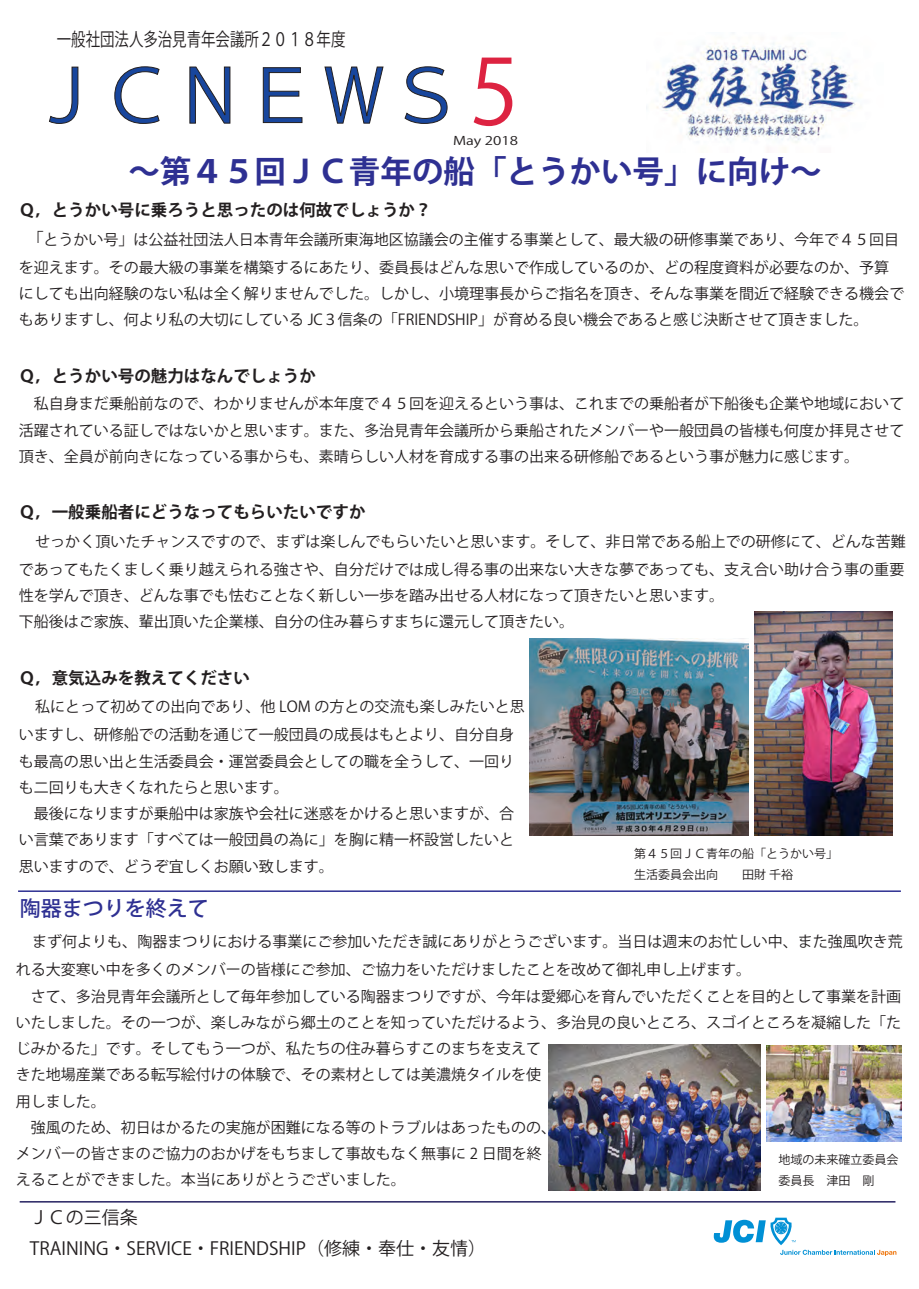
<style>
.page{position:relative;width:919px;height:1289px;background:#fff}
.page>*{position:absolute;margin:0;border:0;box-sizing:border-box;transform-origin:0 0}
.t1{font:90px "Koz Go Pr 6 N";color:#dd2341}
.t2{font:72px "Koz Go Pr 6 N";color:#18469d}
.t3{font:700 31.5px "Koz Go Pr 6 N";color:#2e3092}
.t4{font:500 21px "Koz Go Pr 6 N";color:#2e3092}
.t5{font:18.3px "Koz Go Pr 6 N";color:#231f20;scale:.79 1}
.t6{font:18px/31.5px "Koz Go Pr 6 N";color:#231f20}
.t7{font:700 16.5px "Koz Go Pr 6 N";color:#231f20}
.t8{font:15px/26.2px "Koz Go Pr 6 N";color:#231f20}
.t9{font:12px/21px "Koz Go Pr 6 N";color:#231f20}
.t10{font:11.85px "Koz Go Pr 6 N";color:#231f20;scale:1.26 1}
.s1{font-size:16.5px}
</style>
<div class="page">
<img style="left:646px;top:42px;width:210px;height:111px">
<svg style="left:713px;top:1217px;width:183px;height:38px"></svg>
<svg style="left:49px;top:67px;width:29px;height:57px"></svg>
<svg style="left:114px;top:66px;width:45px;height:58px"></svg>
<svg style="left:189px;top:66px;width:41px;height:58px"></svg>
<svg style="left:263px;top:67px;width:39px;height:56px"></svg>
<svg style="left:324px;top:67px;width:59px;height:57px"></svg>
<svg style="left:404px;top:66px;width:43px;height:58px"></svg>
<hr style="left:20px;top:1200px;width:875px;height:2px;background:#252161">
<hr style="left:18px;top:890px;width:882px;height:2px;background:#2e3092">
<img style="left:754px;top:611px;width:138px;height:224px">
<img style="left:529px;top:638px;width:219px;height:197px">
<img style="left:548px;top:1044px;width:212px;height:146px">
<img style="left:766px;top:1045px;width:135px;height:96px">
<p class="t5" style="left:57px;top:29px;width:367px">一般社団法人多治見青年会議所２０１８年度</p>
<h2 class="t2" style="left:30px;top:56px;width:434px">ＪＣＮＥＷＳ</h2>
<h1 class="t1" style="left:469px;top:41px;width:51px">5</h1>
<p class="t10" style="left:453px;top:134px;width:53px">May 2018</p>
<h3 class="t3" style="left:128px;top:153px;width:695px">～第４５回ＪＣ青年の船「とうかい号」に向け～</h3>
<p class="t7" style="left:19px;top:201px;width:414px">Ｑ，とうかい号に乗ろうと思ったのは何故でしょうか？</p>
<p class="t8" style="left:19px;top:225px;width:881px;line-height:28.2px"><span class="s1">　「</span>とうかい号」は公益社団法人日本青年会議所東海地区協議会の主催する事業として、最大級の研修事業であり、今年で４５回目を迎えます。その最大級の事業を構築するにあたり、委員長はどんな思いで作成しているのか、どの程度資料が必要なのか、予算</p>
<p class="t8" style="left:19px;top:281px;width:886px">にしても出向経験のない私は全く解りませんでした。しかし、小境理事長からご指名を頂き、そんな事業を間近で経験できる機会でもありますし、何より私の大切にしている JC３信条の「FRIENDSHIP」が育める良い機会であると感じ決断させて頂きました。</p>
<p class="t7" style="left:19px;top:366px;width:298px">Ｑ，とうかい号の魅力はなんでしょうか</p>
<p class="t8" style="left:19px;top:391px;width:886px;text-align:justify">　私自身まだ乗船前なので、わかりませんが本年度で４５回を迎えるという事は、これまでの乗船者が下船後も企業や地域において活躍されている証しではないかと思います。また、多治見青年会議所から乗船されたメンバーや一般団員の皆様も何度か拝見させて頂き、全員が前向きになっている事からも、素晴らしい人材を育成する事の出来る研修船であるという事が魅力に感じます。</p>
<p class="t7" style="left:19px;top:503px;width:348px">Ｑ，一般乗船者にどうなってもらいたいですか</p>
<p class="t8" style="left:19px;top:527px;width:888px;line-height:28.2px;text-align:right">せっかく頂いたチャンスですので、まずは楽しんでもらいたいと思います。そして、非日常である船上での研修にて、どんな苦難であってもたくましく乗り越えられる強さや、自分だけでは成し得る事の出来ない大きな夢であっても、支え合い助け合う事の重要</p>
<p class="t8" style="left:19px;top:583px;width:707px">性を学んで頂き、どんな事でも怯むことなく新しい一歩を踏み出せる人材になって頂きたいと思います。下船後はご家族、輩出頂いた企業様、自分の住み暮らすまちに還元して頂きたい。</p>
<p class="t7" style="left:19px;top:668px;width:232px">Ｑ，意気込みを教えてください</p>
<p class="t8" style="left:19px;top:693px;width:507px;line-height:28.2px;text-indent:16px">私にとって初めての出向であり、他 LOM の方との交流も楽しみたいと思いますし、研修船での活動を通じて一般団員の成長はもとより、自分自身</p>
<p class="t8" style="left:19px;top:748px;width:497px">も最高の思い出と生活委員会・運営委員会としての職を全うして、一回りも二回りも大きくなれたらと思います。<br>　最後になりますが乗船中は家族や会社に迷惑をかけると思いますが、合い言葉であります「すべては一般団員の為に」を胸に精一杯設営したいと思いますので、どうぞ宜しくお願い致します。</p>
<h3 class="t4" style="left:20px;top:896px;width:190px">陶器まつりを終えて</h3>
<p class="t9" style="left:634px;top:843px;width:205px">第４５回ＪＣ青年の船「とうかい号」生活委員会出向　　田財 千裕</p>
<p class="t8" style="left:16px;top:927px;width:888px;line-height:28.2px;text-indent:16px">まず何よりも、陶器まつりにおける事業にご参加いただき誠にありがとうございます。当日は週末のお忙しい中、また強風吹き荒れる大変寒い中を多くのメンバーの皆様にご参加、ご協力をいただけましたことを改めて御礼申し上げます。</p>
<p class="t8" style="left:16px;top:983px;width:887px">　さて、多治見青年会議所として毎年参加している陶器まつりですが、今年は愛郷心を育んでいただくことを目的として事業を計画いたしました。その一つが、楽しみながら郷土のことを知っていただけるよう、多治見の良いところ、スゴイところを凝縮した「たじみかるた」です。そしてもう一つが、私たちの住み暮らすこのまちを支えて<br>きた地場産業である転写絵付けの体験で、その素材としては美濃焼タイルを使<br>用しました。<br>　強風のため、初日はかるたの実施が困難になる等のトラブルはあったものの、<br>メンバーの皆さまのご協力のおかげをもちまして事故もなく無事に 2 日間を終<br>えることができました。本当にありがとうございました。</p>
<p class="t9" style="left:778px;top:1148px;width:121px">地域の未来確立委員会委員長　津田　剛</p>
<p class="t6" style="left:30px;top:1201px;width:458px">ＪＣの三信条<br>TRAINING・SERVICE・FRIENDSHIP（修練・奉仕・友情）</p>
</div>
